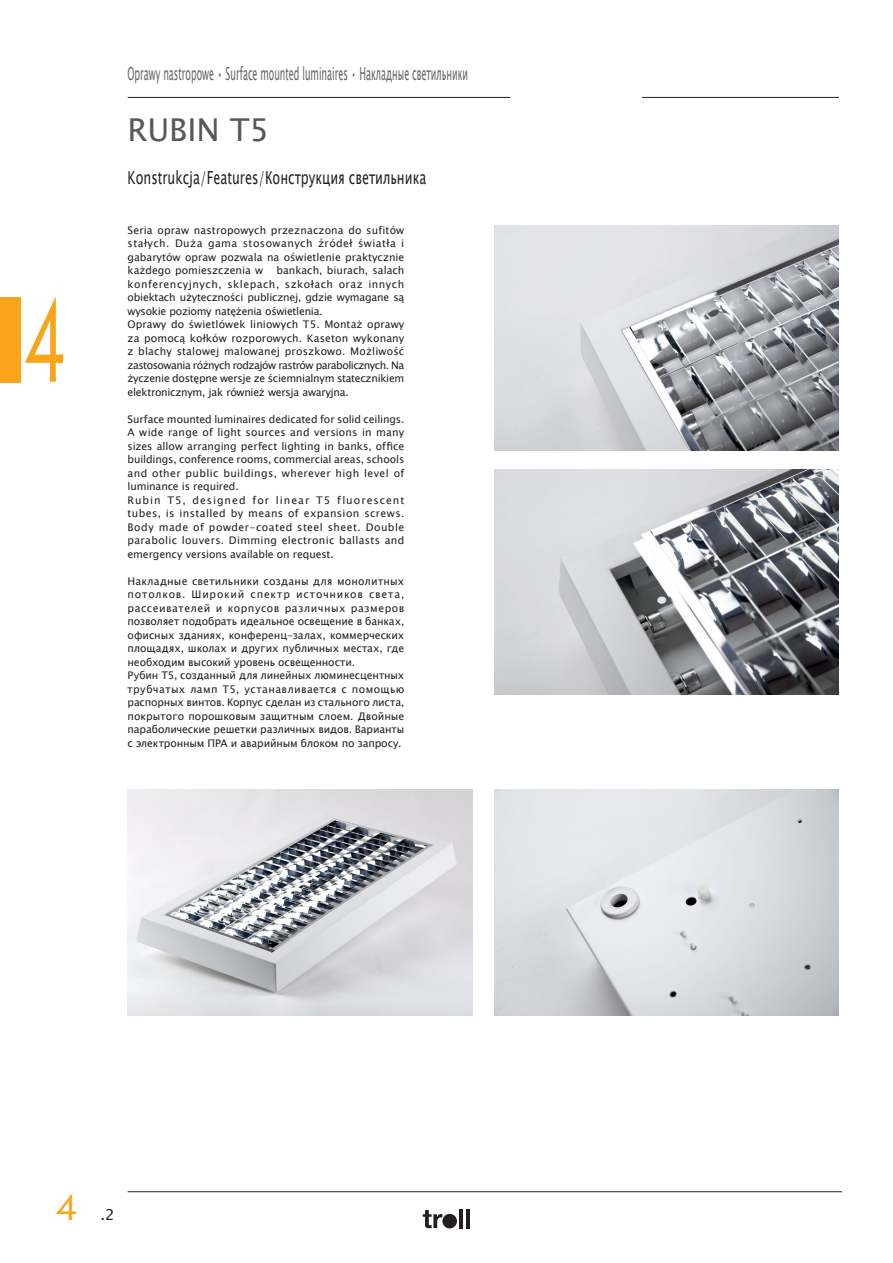
<style>
.page{position:relative;width:893px;height:1263px;background:#fff}
.page>*{position:absolute;margin:0;border:0;box-sizing:border-box;transform-origin:0 0}
.t1{font:115.5px "Lithos Pro";color:#f9a51b;scale:.6 1}
.t2{font:36px "Lithos Pro";color:#f9a51b}
.t3{font:31.5px "Lucida Sans Unicode";color:#57585a}
.t4{font:18px "Lucida Sans Unicode";color:#636366;scale:.5 1}
.t5{font:18px "Lucida Sans Unicode";color:#231f20;scale:.7 1}
.t6{font:15px "Lucida Sans Unicode";color:#231f20}
._8pt_strona_główna{font:10.5px/13.5px "Lucida Sans Unicode";letter-spacing:-.015em;color:#231f20;text-align:justify}
</style>
<div class="page">
<hr style="left:128px;top:97px;width:382px;height:1px;background:#231f20">
<hr style="left:642px;top:97px;width:197px;height:1px;background:#231f20">
<div style="left:0;top:298px;width:21px;height:85px;background:#f9a51b"></div>
<hr style="left:128px;top:1191px;width:714px;height:1px;background:#231f20">
<svg style="left:423px;top:1210px;width:19px;height:18px"></svg>
<hr style="left:460px;top:1209px;width:3px;height:19px;background:#231f20">
<hr style="left:466px;top:1209px;width:4px;height:19px;background:#231f20">
<div style="left:442px;top:1214px;width:15px;height:14px;background:#231f20;border-radius:50%"></div>
<img style="left:128px;top:790px;width:344px;height:225px">
<img style="left:495px;top:225px;width:344px;height:226px">
<img style="left:495px;top:790px;width:344px;height:225px">
<img style="left:495px;top:469px;width:344px;height:226px">
<h1 class="t1" style="left:21px;top:275px;width:83px">4</h1>
<h3 class="t4" style="left:128px;top:59px;width:683px">Oprawy nastropowe • Surface mounted luminaires • Накладные светильники</h3>
<p class="t3" style="left:128px;top:105px;width:143px">RUBIN T5</p>
<p class="t5" style="left:128px;top:164px;width:428px">Konstrukcja/Features/Конструкция светильника</p>
<p class="_8pt_strona_główna" style="left:128px;top:223px;width:278px">Seria opraw nastropowych przeznaczona do sufitów stałych. Duża gama stosowanych źródeł światła i gabarytów opraw pozwala na oświetlenie praktycznie każdego pomieszczenia w</p>
<p class="_8pt_strona_główna" style="left:128px;top:264px;width:278px;text-indent:149px">bankach, biurach, salach konferencyjnych, sklepach, szkołach oraz innych obiektach użyteczności publicznej, gdzie wymagane są wysokie poziomy natężenia oświetlenia.</p>
<p class="_8pt_strona_główna" style="left:128px;top:318px;width:278px">Oprawy do świetlówek liniowych T5. Montaż oprawy za pomocą kołków rozporowych. Kaseton wykonany z blachy stalowej malowanej proszkowo. Możliwość zastosowania różnych rodzajów rastrów parabolicznych. Na życzenie dostępne wersje ze ściemnialnym statecznikiem elektronicznym, jak również wersja awaryjna.</p>
<p class="_8pt_strona_główna" style="left:128px;top:412px;width:278px">Surface mounted luminaires dedicated for solid ceilings.<br>A wide range of light sources and versions in many sizes allow arranging perfect lighting in banks, office buildings, conference rooms, commercial areas, schools and other public buildings, wherever high level of luminance is required.</p>
<p class="_8pt_strona_główna" style="left:128px;top:493px;width:278px">Rubin T5, designed for linear T5 fluorescent tubes, is installed by means of expansion screws.<br>Body made of powder-coated steel sheet. Double parabolic louvers. Dimming electronic ballasts and emergency versions available on request.</p>
<p class="_8pt_strona_główna" style="left:128px;top:574px;width:278px">Накладные светильники созданы для монолитных потолков. Широкий спектр источников света, рассеивателей и корпусов различных размеров позволяет подобрать идеальное освещение в банках, офисных зданиях, конференц-залах, коммерческих площадях, школах и других публичных местах, где необходим высокий уровень освещенности.</p>
<p class="_8pt_strona_główna" style="left:128px;top:669px;width:278px">Рубин T5, созданный для линейных люминесцентных трубчатых ламп T5, устанавливается с помощью распорных винтов. Корпус сделан из стального листа, покрытого порошковым защитным слоем. Двойные параболические решетки различных видов. Варианты с электронным ПРА и аварийным блоком по запросу.</p>
<h2 class="t2" style="left:54px;top:1187px;width:27px">4</h2>
<p class="t6" style="left:101px;top:1203px;width:16px">.2</p>
</div>
